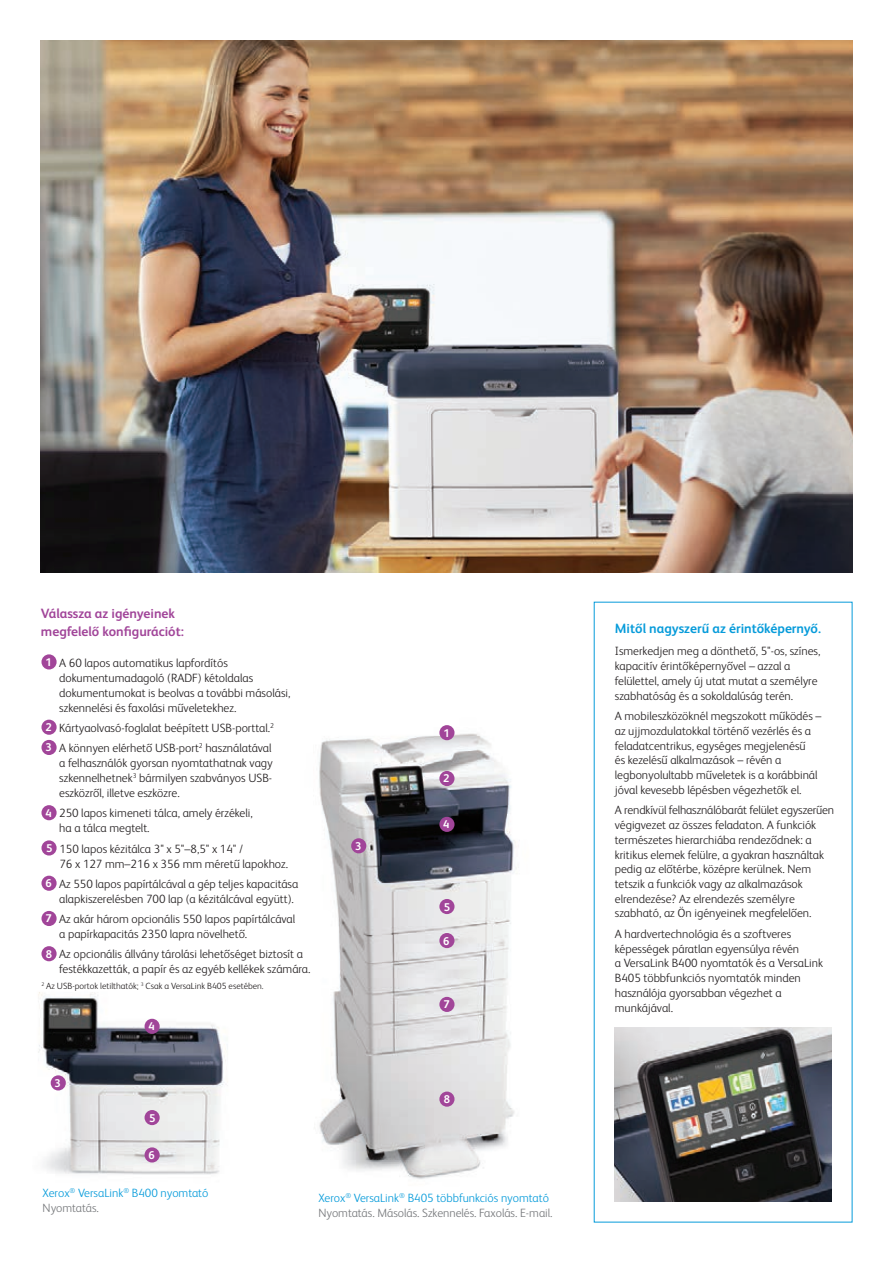
<style>
.page{position:relative;width:893px;height:1263px;background:#fff}
.page>*{position:absolute;margin:0;border:0;box-sizing:border-box;transform-origin:0 0}
.t1{font:700 13.5px/18px "Xerox Sans";color:#a14599}
.t2{font:700 13.5px "Xerox Sans";color:#069bda}
.t3{font:300 12px/14.7px "Xerox Sans";color:#231f20}
.t4{font:300 12px/15px "Xerox Sans";color:#76787b}
.t5{font:300 12px/15px "Xerox Sans";color:#069bda}
.t6{font:700 11.25px "Xerox Sans";color:#fff}
.t7{font:300 9px "Xerox Sans";color:#231f20}
.s1{font-weight:700;font-size:11.25px;color:#fff}
.s2{color:#76787b}
.s3{color:#069bda}
</style>
<div class="page">
<img style="left:38px;top:992px;width:188px;height:183px">
<div style="left:145px;top:1147px;width:15px;height:15px;background:#a14599;border-radius:50%"></div>
<div style="left:145px;top:1110px;width:15px;height:15px;background:#a14599;border-radius:50%"></div>
<div style="left:145px;top:1019px;width:15px;height:15px;background:#a14599;border-radius:50%"></div>
<img style="left:319px;top:725px;width:198px;height:454px">
<div style="left:351px;top:838px;width:15px;height:15px;background:#a14599;border-radius:50%"></div>
<div style="left:439px;top:771px;width:15px;height:15px;background:#a14599;border-radius:50%"></div>
<div style="left:439px;top:1091px;width:15px;height:16px;background:#a14599;border-radius:50%"></div>
<div style="left:439px;top:997px;width:15px;height:15px;background:#a14599;border-radius:50%"></div>
<div style="left:439px;top:933px;width:15px;height:15px;background:#a14599;border-radius:50%"></div>
<div style="left:439px;top:899px;width:15px;height:15px;background:#a14599;border-radius:50%"></div>
<div style="left:439px;top:817px;width:15px;height:15px;background:#a14599;border-radius:50%"></div>
<div style="left:439px;top:725px;width:15px;height:15px;background:#a14599;border-radius:50%"></div>
<img style="left:40px;top:40px;width:812px;height:532px">
<img style="left:615px;top:1027px;width:216px;height:174px">
<div style="left:41px;top:654px;width:16px;height:15px;background:#a14599;border-radius:50%"></div>
<div style="left:41px;top:720px;width:16px;height:15px;background:#a14599;border-radius:50%"></div>
<div style="left:41px;top:740px;width:16px;height:15px;background:#a14599;border-radius:50%"></div>
<div style="left:41px;top:805px;width:16px;height:15px;background:#a14599;border-radius:50%"></div>
<div style="left:41px;top:840px;width:16px;height:15px;background:#a14599;border-radius:50%"></div>
<div style="left:41px;top:876px;width:16px;height:15px;background:#a14599;border-radius:50%"></div>
<div style="left:41px;top:911px;width:16px;height:15px;background:#a14599;border-radius:50%"></div>
<div style="left:41px;top:946px;width:16px;height:15px;background:#a14599;border-radius:50%"></div>
<div style="left:51px;top:1075px;width:15px;height:15px;background:#a14599;border-radius:50%"></div>
<p class="t1" style="left:41px;top:603px;width:145px">Válassza az igényeinek megfelelő konfigurációt:</p>
<p class="t3" style="left:59px;top:654px;width:233px;text-indent:-14px"><span class="s1">1</span> A 60 lapos automatikus lapfordítós dokumentumadagoló (RADF) kétoldalas dokumentumokat is beolvas a további másolási, szkennelési és faxolási műveletekhez.</p>
<p class="t3" style="left:45px;top:717px;width:230px;line-height:20.2px"><span class="s1">2</span> Kártyaolvasó-foglalat beépített USB-porttal.<sup>2<br></sup><span class="s1">3</span> A könnyen elérhető USB-port<sup>2</sup> használatával</p>
<p class="t3" style="left:59px;top:755px;width:215px;text-align:justify">a felhasználók gyorsan nyomtathatnak vagy szkennelhetnek<sup>3</sup> bármilyen szabványos USB&shy;eszközről, illetve eszközre.</p>
<p class="t3" style="left:59px;top:805px;width:195px;text-indent:-14px"><span class="s1">4</span> 250 lapos kimeneti tálca, amely érzékeli, ha a tálca megtelt.</p>
<p class="t3" style="left:60px;top:840px;width:230px;text-indent:-13px"><span class="s1">5</span> 150 lapos kézitálca 3" x 5"–8,5" x 14" /<br>76 x 127 mm–216 x 356 mm méretű lapokhoz.</p>
<p class="t3" style="left:59px;top:876px;width:241px;text-indent:-14px"><span class="s1">6</span> Az 550 lapos papírtálcával a gép teljes kapacitása alapkiszerelésben 700 lap (a kézitálcával együtt).</p>
<p class="t3" style="left:59px;top:911px;width:237px;text-indent:-14px"><span class="s1">7</span> Az akár három opcionális 550 lapos papírtálcával a papírkapacitás 2350 lapra növelhető.</p>
<p class="t3" style="left:59px;top:946px;width:253px;text-indent:-13px"><span class="s1">8</span> Az opcionális állvány tárolási lehetőséget biztosít a festékkazetták, a papír és az egyéb kellékek számára.</p>
<p class="t7" style="left:41px;top:980px;width:224px"><sup>2</sup> Az USB-portok letilthatók; <sup>3</sup> Csak a VersaLink B405 esetében.</p>
<p class="t6" style="left:148px;top:1019px;width:8px">4</p>
<p class="t6" style="left:355px;top:838px;width:8px">3</p>
<p class="t6" style="left:443px;top:725px;width:8px">1</p>
<p class="t6" style="left:443px;top:771px;width:8px">2</p>
<p class="t6" style="left:443px;top:817px;width:8px">4</p>
<p class="t6" style="left:444px;top:899px;width:8px">5</p>
<p class="t6" style="left:443px;top:933px;width:8px">6</p>
<p class="t6" style="left:443px;top:997px;width:8px">7</p>
<p class="t6" style="left:55px;top:1075px;width:8px">3</p>
<p class="t6" style="left:149px;top:1110px;width:8px">5</p>
<p class="t6" style="left:148px;top:1147px;width:8px">6</p>
<p class="t5" style="left:43px;top:1184px;width:167px">Xerox<sup>®</sup> VersaLink<sup>®</sup> B400 nyomtató<br><span class="s2">Nyomtatás.</span></p>
<p class="t6" style="left:444px;top:1091px;width:8px">8</p>
<p class="t4" style="left:318px;top:1190px;width:236px"><span class="s3">Xerox</span><sup>®</sup> <span class="s3">VersaLink</span><sup>®</sup> <span class="s3">B405 többfunkciós nyomtató<br></span>Nyomtatás. Másolás. Szkennelés. Faxolás. E-mail.</p>
<p class="t2" style="left:615px;top:619px;width:208px">Mitől nagyszerű az érintőképernyő.</p>
<p class="t3" style="left:615px;top:643px;width:207px">Ismerkedjen meg a dönthető, 5"-os, színes, kapacitív érintőképernyővel – azzal a felülettel, amely új utat mutat a személyre szabhatóság és a sokoldalúság terén.</p>
<p class="t3" style="left:615px;top:708px;width:208px">A mobileszközöknél megszokott működés – az ujjmozdulatokkal történő vezérlés és a feladatcentrikus, egységes megjelenésű<br>és kezelésű alkalmazások – révén a legbonyolultabb műveletek is a korábbinál jóval kevesebb lépésben végezhetők el.</p>
<p class="t3" style="left:615px;top:802px;width:221px">A rendkívül felhasználóbarát felület egyszerűen végigvezet az összes feladaton. A funkciók természetes hierarchiába rendeződnek: a kritikus elemek felülre, a gyakran használtak pedig az előtérbe, középre kerülnek. Nem tetszik a funkciók vagy az alkalmazások elrendezése? Az elrendezés személyre szabható, az Ön igényeinek megfelelően.</p>
<p class="t3" style="left:615px;top:926px;width:210px">A hardvertechnológia és a szoftveres képességek páratlan egyensúlya révén<br>a VersaLink B400 nyomtatók és a VersaLink B405 többfunkciós nyomtatók minden használója gyorsabban végezhet a munkájával.</p>
</div>
